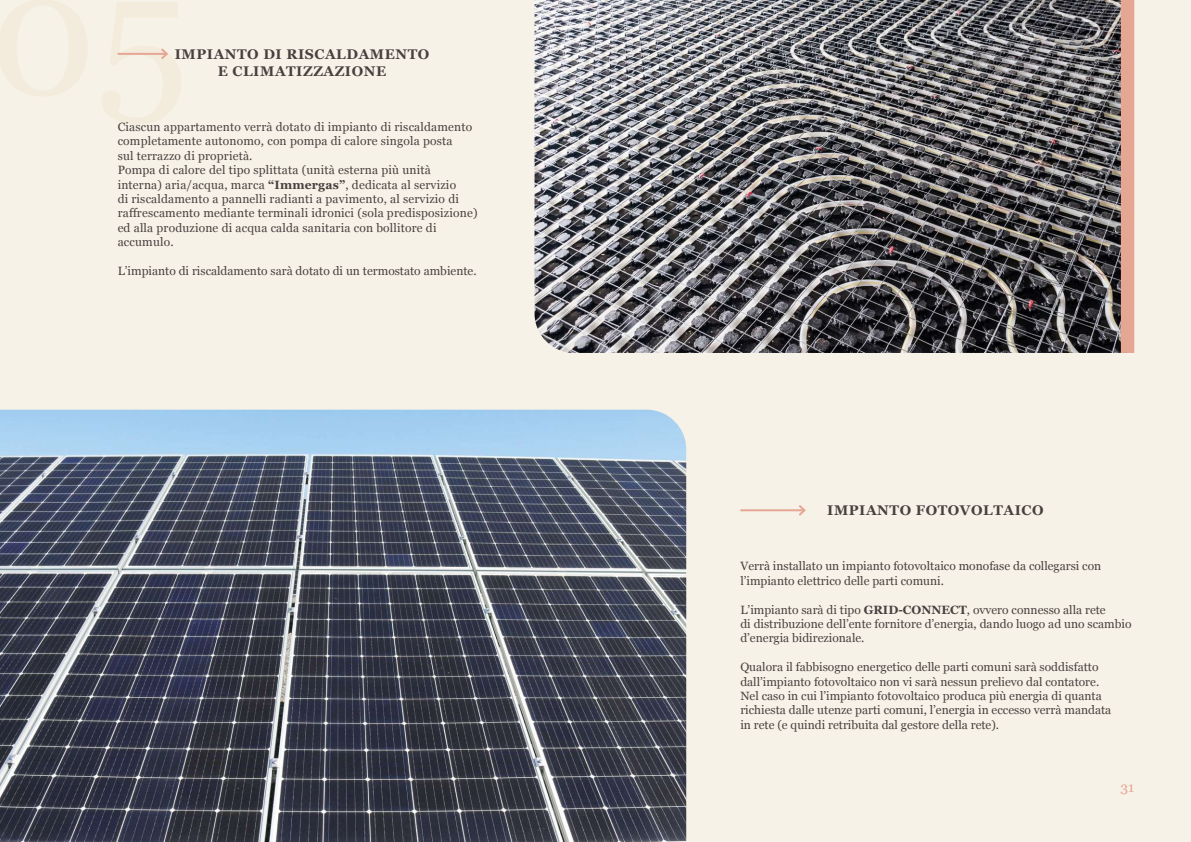
<style>
.page{position:relative;width:1191px;height:842px;background:#f7f2e7}
.page>*{position:absolute;margin:0;border:0;box-sizing:border-box;transform-origin:0 0}
.t1{font:700 14px/16.8px "Georgia";letter-spacing:.04em;color:#484040;text-align:center}
.t2{font:14px "Georgia";color:#e6a694}
.t3{font:12px/14.4px "Georgia";color:#484040}
.s1{font-weight:700}
</style>
<div class="page">
<hr style="left:118px;top:53px;width:49px;height:2px;background:#e6a694">
<svg style="left:159px;top:48px;width:9px;height:11px"></svg>
<img style="left:534px;top:0;width:586px;height:353px">
<img style="left:0;top:410px;width:686px;height:432px">
<hr style="left:740px;top:509px;width:64px;height:2px;background:#e6a694">
<svg style="left:796px;top:505px;width:10px;height:11px"></svg>
<div style="left:1120px;top:0;width:14px;height:353px;background:#e6a694"></div>
<p class="t1" style="left:175px;top:46px;width:256px">IMPIANTO DI RISCALDAMENTO<br>E CLIMATIZZAZIONE</p>
<p class="t3" style="left:118px;top:119px;width:361px">Ciascun appartamento verrà dotato di impianto di riscaldamento completamente autonomo, con pompa di calore singola posta<br>sul terrazzo di proprietà.<br>Pompa di calore del tipo splittata (unità esterna più unità interna) aria/acqua, marca <span class="s1">“Immergas”</span>, dedicata al servizio<br>di riscaldamento a pannelli radianti a pavimento, al servizio di raffrescamento mediante terminali idronici (sola predisposizione) ed alla produzione di acqua calda sanitaria con bollitore di accumulo.</p>
<p class="t3" style="left:118px;top:263px;width:360px">L’impianto di riscaldamento sarà dotato di un termostato ambiente.</p>
<p class="t1" style="left:827px;top:502px;width:218px">IMPIANTO FOTOVOLTAICO</p>
<p class="t3" style="left:740px;top:559px;width:362px">Verrà installato un impianto fotovoltaico monofase da collegarsi con l’impianto elettrico delle parti comuni.</p>
<p class="t3" style="left:740px;top:602px;width:392px">L’impianto sarà di tipo <span class="s1">GRID-CONNECT</span>, ovvero connesso alla rete<br>di distribuzione dell’ente fornitore d’energia, dando luogo ad uno scambio d’energia bidirezionale.</p>
<p class="t3" style="left:740px;top:659px;width:372px">Qualora il fabbisogno energetico delle parti comuni sarà soddisfatto dall’impianto fotovoltaico non vi sarà nessun prelievo dal contatore.<br>Nel caso in cui l’impianto fotovoltaico produca più energia di quanta richiesta dalle utenze parti comuni, l’energia in eccesso verrà mandata in rete (e quindi retribuita dal gestore della rete).</p>
<p class="t2" style="left:1120px;top:777px;width:15px">31</p>
</div>
